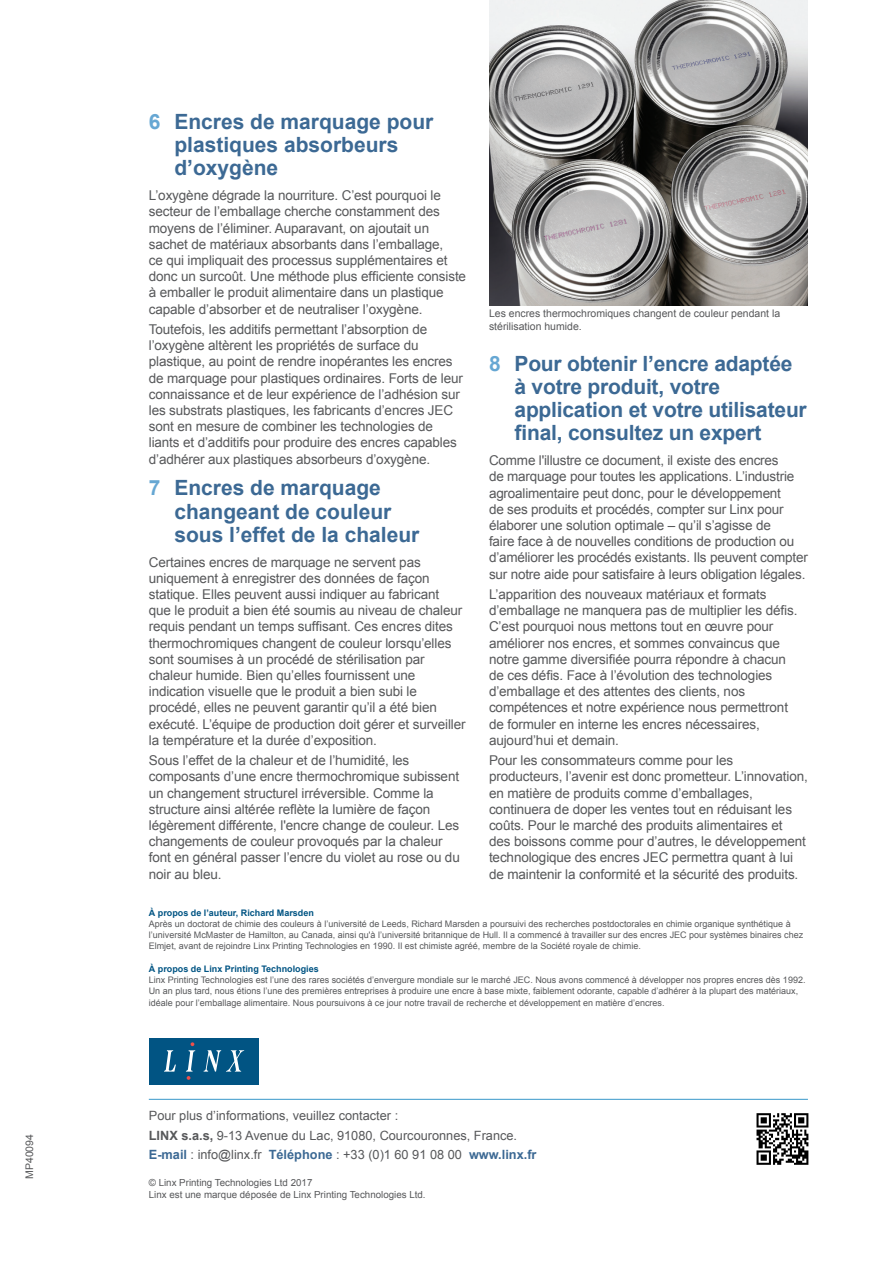
<style>
.page{position:relative;width:893px;height:1263px;background:#fff}
.page>*{position:absolute;margin:0;border:0;box-sizing:border-box;transform-origin:0 0}
.t1{font:700 21px/23.2px "Arial";color:#3c6994}
.t2{font:13.5px/16.2px "Arial";letter-spacing:-.01em;color:#57585a}
.t3{font:12.75px "Arial";color:#57585a}
.body_text{font:10.5px/12.6px "Arial";color:#57585a}
.t4{font:9.75px/11.7px "Arial";color:#57585a}
.t5{font:9px/11.2px "Arial";color:#57585a}
.t6{font:700 9px "Arial";color:#015483}
.s1{color:#66a7d3}
.s2{font-weight:700}
.s3{font-weight:700;color:#3c6994}
</style>
<div class="page">
<div style="left:149px;top:1037px;width:110px;height:47px;background:#015483"></div>
<svg style="left:164px;top:1050px;width:12px;height:21px"></svg>
<svg style="left:204px;top:1050px;width:40px;height:21px"></svg>
<svg style="left:186px;top:1042px;width:9px;height:38px"></svg>
<hr style="left:149px;top:1099px;width:659px;height:1px;background:#3998ca">
<img style="left:756px;top:1113px;width:53px;height:52px">
<img style="left:489px;top:0;width:319px;height:305px">
<p class="body_text" style="left:23px;top:1179px;width:46px;rotate:-90deg">MP40094</p>
<p class="t1" style="left:174px;top:111px;width:261px;text-indent:-26px"><span class="s1">6</span> Encres de marquage pour plastiques absorbeurs d’oxygène</p>
<p class="t2" style="left:149px;top:187px;width:319px">L’oxygène dégrade la nourriture. C’est pourquoi le secteur de l’emballage cherche constamment des moyens de l’éliminer. Auparavant, on ajoutait un sachet de matériaux absorbants dans l’emballage,<br>ce qui impliquait des processus supplémentaires et donc un surcoût. Une méthode plus efficiente consiste à emballer le produit alimentaire dans un plastique capable d’absorber et de neutraliser l’oxygène.</p>
<p class="t2" style="left:149px;top:321px;width:316px">Toutefois, les additifs permettant l’absorption de l’oxygène altèrent les propriétés de surface du plastique, au point de rendre inopérantes les encres de marquage pour plastiques ordinaires. Forts de leur connaissance et de leur expérience de l’adhésion sur les substrats plastiques, les fabricants d’encres JEC sont en mesure de combiner les technologies de liants et d’additifs pour produire des encres capables d’adhérer aux plastiques absorbeurs d’oxygène.</p>
<p class="t1" style="left:174px;top:477px;width:247px;text-indent:-26px"><span class="s1">7</span> Encres de marquage changeant de couleur sous l’effet de la chaleur</p>
<p class="t2" style="left:149px;top:554px;width:318px">Certaines encres de marquage ne servent pas uniquement à enregistrer des données de façon statique. Elles peuvent aussi indiquer au fabricant<br>que le produit a bien été soumis au niveau de chaleur requis pendant un temps suffisant. Ces encres dites thermochromiques changent de couleur lorsqu’elles sont soumises à un procédé de stérilisation par chaleur humide. Bien qu’elles fournissent une indication visuelle que le produit a bien subi le procédé, elles ne peuvent garantir qu’il a été bien exécuté. L’équipe de production doit gérer et surveiller la température et la durée d’exposition.</p>
<p class="t2" style="left:149px;top:752px;width:313px">Sous l’effet de la chaleur et de l’humidité, les composants d’une encre thermochromique subissent un changement structurel irréversible. Comme la structure ainsi altérée reflète la lumière de façon légèrement différente, l'encre change de couleur. Les changements de couleur provoqués par la chaleur font en général passer l’encre du violet au rose ou du noir au bleu.</p>
<p class="body_text" style="left:489px;top:307px;width:293px">Les encres thermochromiques changent de couleur pendant la stérilisation humide.</p>
<p class="t1" style="left:514px;top:352px;width:294px;text-indent:-26px"><span class="s1">8</span> Pour obtenir l’encre adaptée à votre produit, votre application et votre utilisateur final, consultez un expert</p>
<p class="t2" style="left:489px;top:452px;width:320px">Comme l'illustre ce document, il existe des encres<br>de marquage pour toutes les applications. L’industrie agroalimentaire peut donc, pour le développement<br>de ses produits et procédés, compter sur Linx pour élaborer une solution optimale – qu’il s’agisse de<br>faire face à de nouvelles conditions de production ou d’améliorer les procédés existants. Ils peuvent compter sur notre aide pour satisfaire à leurs obligation légales.</p>
<p class="t2" style="left:489px;top:586px;width:310px">L’apparition des nouveaux matériaux et formats d’emballage ne manquera pas de multiplier les défis.<br>C’est pourquoi nous mettons tout en œuvre pour améliorer nos encres, et sommes convaincus que notre gamme diversifiée pourra répondre à chacun de ces défis. Face à l’évolution des technologies d’emballage et des attentes des clients, nos compétences et notre expérience nous permettront de formuler en interne les encres nécessaires, aujourd’hui et demain.</p>
<p class="t2" style="left:489px;top:752px;width:320px">Pour les consommateurs comme pour les producteurs, l’avenir est donc prometteur. L’innovation, en matière de produits comme d’emballages, continuera de doper les ventes tout en réduisant les coûts. Pour le marché des produits alimentaires et<br>des boissons comme pour d’autres, le développement technologique des encres JEC permettra quant à lui de maintenir la conformité et la sécurité des produits.</p>
<p class="t6" style="left:149px;top:906px;width:167px">À propos de l’auteur, Richard Marsden</p>
<p class="t5" style="left:149px;top:918px;width:656px">Après un doctorat de chimie des couleurs à l’université de Leeds, Richard Marsden a poursuivi des recherches postdoctorales en chimie organique synthétique à l’université McMaster de Hamilton, au Canada, ainsi qu'à l’université britannique de Hull. Il a commencé à travailler sur des encres JEC pour systèmes binaires chez<br>Elmjet, avant de rejoindre Linx Printing Technologies en 1990. Il est chimiste agréé, membre de la Société royale de chimie.</p>
<p class="t6" style="left:149px;top:963px;width:171px">À propos de Linx Printing Technologies</p>
<p class="t5" style="left:149px;top:974px;width:658px">Linx Printing Technologies est l’une des rares sociétés d’envergure mondiale sur le marché JEC. Nous avons commencé à développer nos propres encres dès 1992.<br>Un an plus tard, nous étions l’une des premières entreprises à produire une encre à base mixte, faiblement odorante, capable d’adhérer à la plupart des matériaux, idéale pour l’emballage alimentaire. Nous poursuivons à ce jour notre travail de recherche et développement en matière d’encres.</p>
<p class="t3" style="left:149px;top:1107px;width:251px">Pour plus d’informations, veuillez contacter :</p>
<p class="t3" style="left:149px;top:1127px;width:370px"><span class="s2">LINX s.a.s,</span> 9-13 Avenue du Lac, 91080, Courcouronnes, France.</p>
<p class="t3" style="left:149px;top:1146px;width:389px"><span class="s3">E-mail</span> : info@linx.fr <span class="s3">Téléphone</span> : +33 (0)1 60 91 08 00 <span class="s3">www.linx.fr</span></p>
<p class="t4" style="left:149px;top:1177px;width:278px">© Linx Printing Technologies Ltd 2017<br>Linx est une marque déposée de Linx Printing Technologies Ltd.</p>
</div>
